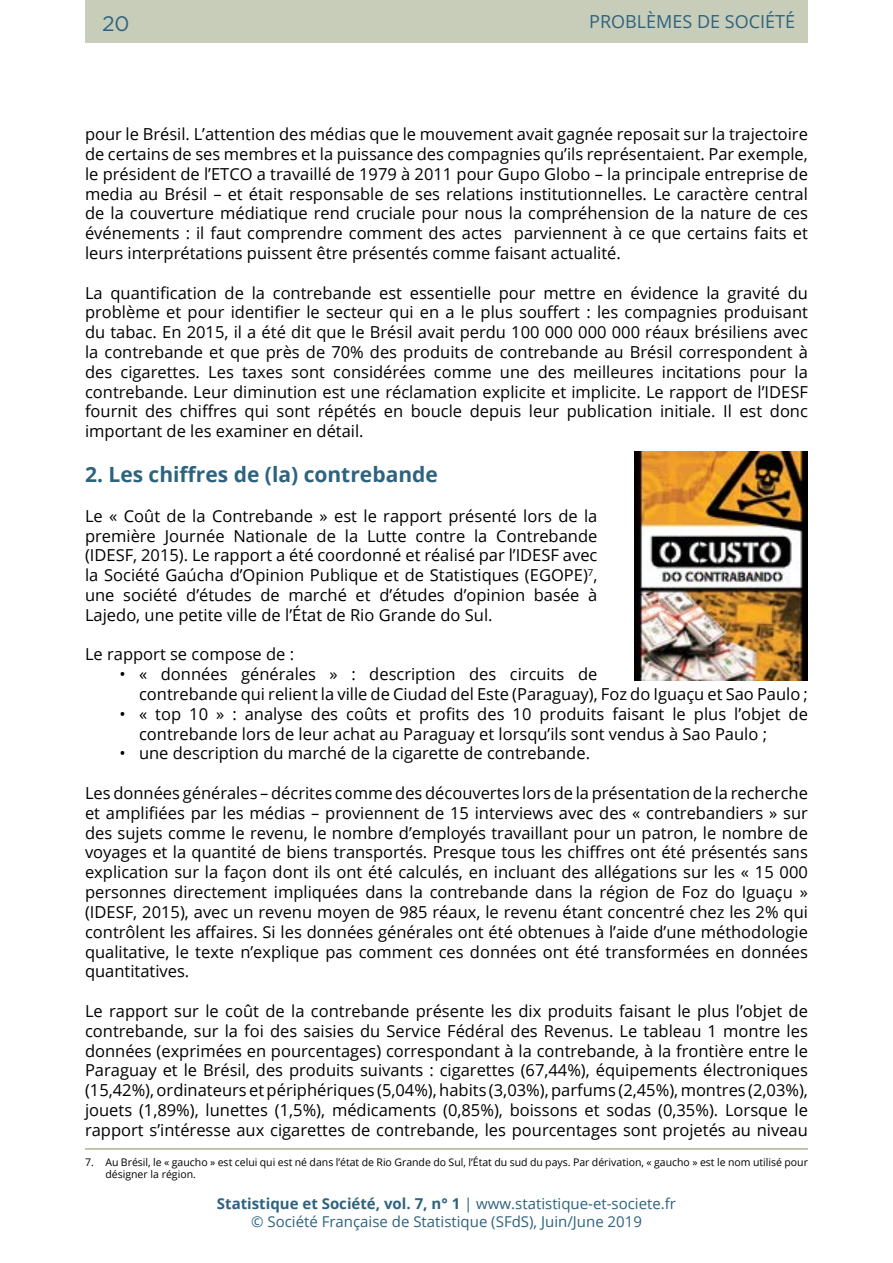
<style>
.page{position:relative;width:893px;height:1263px;background:#fff}
.page>*{position:absolute;margin:0;border:0;box-sizing:border-box;transform-origin:0 0}
.t1{font:700 21px "Open Sans";color:#2d637f}
.t2{font:21px "Gotham";color:#2d637f}
.t3{font:18px "Open Sans";color:#2d637f}
.t4{font:16.5px/19.8px "Open Sans";color:#000;text-align:justify}
.t5{font:15px/18px "Open Sans";color:#2d637f;text-align:center}
.t6{font:10.5px/12.6px "Open Sans";color:#000}
.s1{font-weight:700}
</style>
<div class="page">
<div style="left:85px;top:0;width:723px;height:43px;background:#c8cdb9"></div>
<hr style="left:85px;top:1148px;width:723px;height:2px;background:#abb394">
<img style="left:634px;top:451px;width:174px;height:229px">
<p class="t2" style="left:102px;top:11px;width:29px">20</p>
<p class="t3" style="left:589px;top:10px;width:207px">PROBLÈMES DE SOCIÉTÉ</p>
<p class="t4" style="left:85px;top:124px;width:724px">pour le Brésil. L’attention des médias que le mouvement avait gagnée reposait sur la trajectoire de certains de ses membres et la puissance des compagnies qu’ils représentaient. Par exemple, le président de l’ETCO a travaillé de 1979 à 2011 pour Gupo Globo – la principale entreprise de media au Brésil – et était responsable de ses relations institutionnelles. Le caractère central de la couverture médiatique rend cruciale pour nous la compréhension de la nature de ces événements : il faut comprendre comment des actes parviennent à ce que certains faits et leurs interprétations puissent être présentés comme faisant actualité.</p>
<p class="t4" style="left:85px;top:282px;width:724px">La quantification de la contrebande est essentielle pour mettre en évidence la gravité du problème et pour identifier le secteur qui en a le plus souffert : les compagnies produisant du tabac. En 2015, il a été dit que le Brésil avait perdu 100 000 000 000 réaux brésiliens avec la contrebande et que près de 70% des produits de contrebande au Brésil correspondent à des cigarettes. Les taxes sont considérées comme une des meilleures incitations pour la contrebande. Leur diminution est une réclamation explicite et implicite. Le rapport de l’IDESF fournit des chiffres qui sont répétés en boucle depuis leur publication initiale. Il est donc important de les examiner en détail.</p>
<p class="t1" style="left:85px;top:460px;width:354px">2. Les chiffres de (la) contrebande</p>
<p class="t4" style="left:85px;top:505px;width:514px">Le « Coût de la Contrebande » est le rapport présenté lors de la première Journée Nationale de la Lutte contre la Contrebande (IDESF, 2015). Le rapport a été coordonné et réalisé par l’IDESF avec la Société Gaúcha d’Opinion Publique et de Statistiques (EGOPE)<sup>7</sup>, une société d’études de marché et d’études d’opinion basée à Lajedo, une petite ville de l’État de Rio Grande do Sul.</p>
<p class="t4" style="left:85px;top:644px;width:211px">Le rapport se compose de :</p>
<p class="t4" style="left:139px;top:664px;width:670px;text-indent:-20px">• « données générales » : description des circuits de<br>contrebande qui relient la ville de Ciudad del Este (Paraguay), Foz do Iguaçu et Sao Paulo ;</p>
<p class="t4" style="left:139px;top:703px;width:670px;text-indent:-20px">• « top 10 » : analyse des coûts et profits des 10 produits faisant le plus l’objet de contrebande lors de leur achat au Paraguay et lorsqu’ils sont vendus à Sao Paulo ;</p>
<p class="t4" style="left:120px;top:743px;width:472px">• une description du marché de la cigarette de contrebande.</p>
<p class="t4" style="left:85px;top:783px;width:724px">Les données générales – décrites comme des découvertes lors de la présentation de la recherche et amplifiées par les médias – proviennent de 15 interviews avec des « contrebandiers » sur des sujets comme le revenu, le nombre d’employés travaillant pour un patron, le nombre de voyages et la quantité de biens transportés. Presque tous les chiffres ont été présentés sans explication sur la façon dont ils ont été calculés, en incluant des allégations sur les « 15 000 personnes directement impliquées dans la contrebande dans la région de Foz do Iguaçu » (IDESF, 2015), avec un revenu moyen de 985 réaux, le revenu étant concentré chez les 2% qui contrôlent les affaires. Si les données générales ont été obtenues à l’aide d’une méthodologie qualitative, le texte n’explique pas comment ces données ont été transformées en données quantitatives.</p>
<p class="t4" style="left:85px;top:1000px;width:724px">Le rapport sur le coût de la contrebande présente les dix produits faisant le plus l’objet de contrebande, sur la foi des saisies du Service Fédéral des Revenus. Le tableau 1 montre les données (exprimées en pourcentages) correspondant à la contrebande, à la frontière entre le Paraguay et le Brésil, des produits suivants : cigarettes (67,44%), équipements électroniques (15,42%), ordinateurs et périphériques (5,04%), habits (3,03%), parfums (2,45%), montres (2,03%), jouets (1,89%), lunettes (1,5%), médicaments (0,85%), boissons et sodas (0,35%). Lorsque le rapport s’intéresse aux cigarettes de contrebande, les pourcentages sont projetés au niveau</p>
<p class="t6" style="left:105px;top:1155px;width:704px;text-indent:-20px">7. Au Brésil, le « gaucho » est celui qui est né dans l’état de Rio Grande do Sul, l’État du sud du pays. Par dérivation, « gaucho » est le nom utilisé pour désigner la région.</p>
<p class="t5" style="left:217px;top:1194px;width:461px"><span class="s1">Statistique et Société, vol. 7, n° 1</span> | www.statistique-et-societe.fr © Société Française de Statistique (SFdS), Juin/June 2019</p>
</div>
